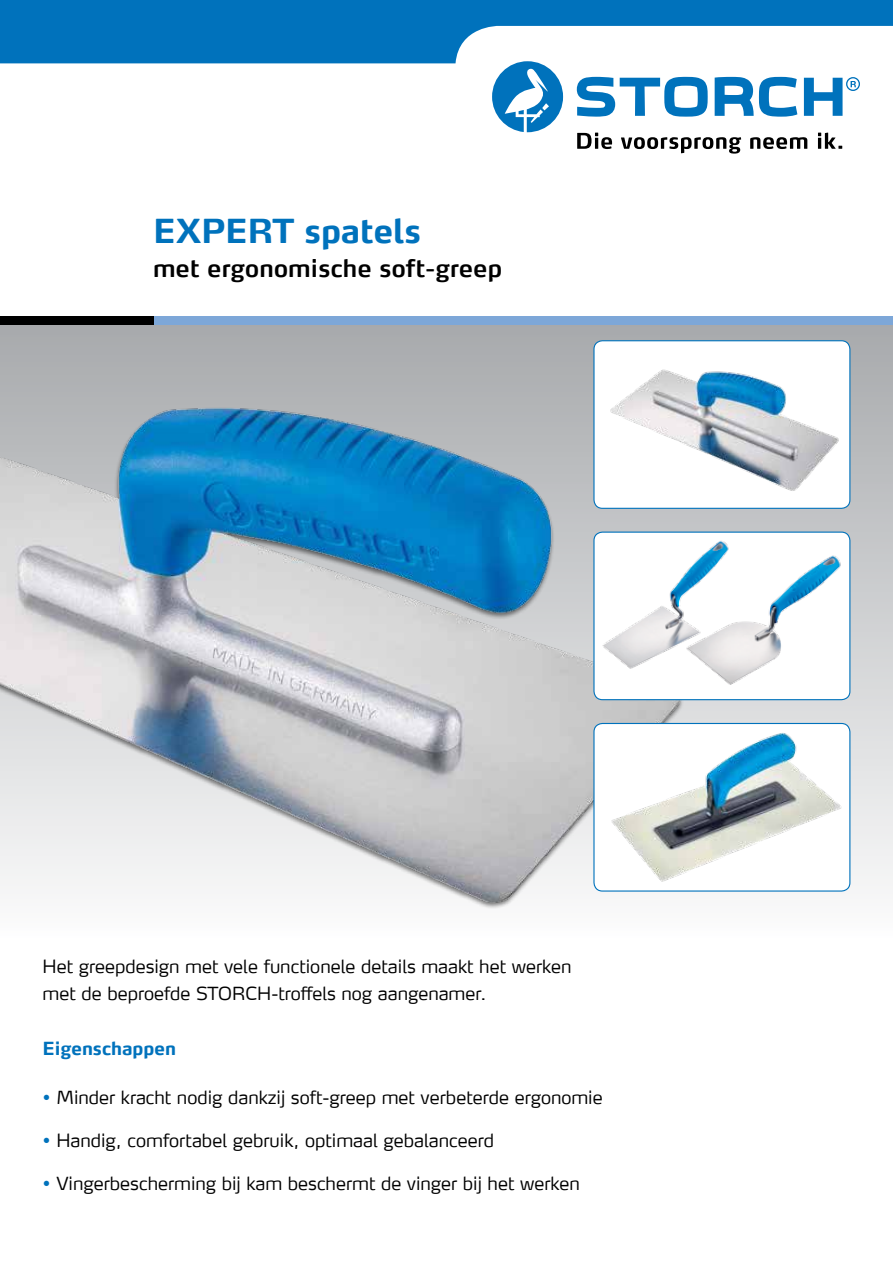
<style>
.page{position:relative;width:893px;height:1263px;background:#fff}
.page>*{position:absolute;margin:0;border:0;box-sizing:border-box;transform-origin:0 0}
.t1{font:700 33px "Max TF";color:#0072bc}
.t2{font:600 24px "Max LF";letter-spacing:.01em;color:#000}
.t3{font:300 18px/27px "Max LF";color:#000}
.t4{font:700 18px "Max LF";color:#0072bc}
.s1{color:#0072bc}
</style>
<div class="page">
<div style="left:0;top:317px;width:893px;height:636px;background:linear-gradient(to bottom,#a4a8ab,#f9fbfd)"></div>
<img style="left:0;top:390px;width:697px;height:529px">
<div style="left:0;top:316px;width:154px;height:8px;background:#000"></div>
<div style="left:154px;top:316px;width:739px;height:8px;background:#7da7d8"></div>
<svg style="left:0;top:0;width:893px;height:63px;fill:#0072bc"></svg>
<svg style="left:577px;top:133px;width:35px;height:16px"></svg>
<svg style="left:621px;top:137px;width:120px;height:17px"></svg>
<svg style="left:750px;top:137px;width:57px;height:12px"></svg>
<svg style="left:818px;top:133px;width:24px;height:16px"></svg>
<svg style="left:577px;top:77px;width:131px;height:40px"></svg>
<svg style="left:715px;top:77px;width:82px;height:40px"></svg>
<svg style="left:804px;top:78px;width:38px;height:38px"></svg>
<svg style="left:851px;top:81px;width:5px;height:6px"></svg>
<div style="left:846px;top:77px;width:14px;height:14px;border:1px solid #0072bc;border-radius:50%"></div>
<svg style="left:492px;top:61px;width:71px;height:71px"></svg>
<div style="left:594px;top:723px;width:256px;height:168px;background:#fff;border-radius:9px"></div>
<div style="left:593px;top:723px;width:257px;height:168px;border:1px solid #0072bc;border-radius:9px"></div>
<div style="left:594px;top:532px;width:256px;height:168px;background:#fff;border-radius:9px"></div>
<div style="left:593px;top:531px;width:257px;height:169px;border:1px solid #0072bc;border-radius:9px"></div>
<div style="left:594px;top:341px;width:256px;height:167px;background:#fff;border-radius:9px"></div>
<div style="left:593px;top:340px;width:257px;height:169px;border:1px solid #0072bc;border-radius:9px"></div>
<img style="left:602px;top:541px;width:127px;height:128px">
<img style="left:684px;top:553px;width:157px;height:132px">
<img style="left:610px;top:369px;width:229px;height:122px">
<img style="left:611px;top:733px;width:231px;height:149px">
<h1 class="t1" style="left:153px;top:210px;width:269px">EXPERT spatels</h1>
<h2 class="t2" style="left:153px;top:254px;width:350px">met ergonomische soft-greep</h2>
<p class="t3" style="left:43px;top:953px;width:531px">Het greepdesign met vele functionele details maakt het werken met de beproefde STORCH-troffels nog aangenamer.</p>
<p class="t4" style="left:43px;top:1037px;width:135px">Eigenschappen</p>
<p class="t3" style="left:43px;top:1083px;width:562px"><span class="s1">•</span> Minder kracht nodig dankzij soft-greep met verbeterde ergonomie</p>
<p class="t3" style="left:43px;top:1126px;width:453px"><span class="s1">•</span> Handig, comfortabel gebruik, optimaal gebalanceerd</p>
<p class="t3" style="left:43px;top:1169px;width:539px"><span class="s1">•</span> Vingerbescherming bij kam beschermt de vinger bij het werken</p>
</div>
